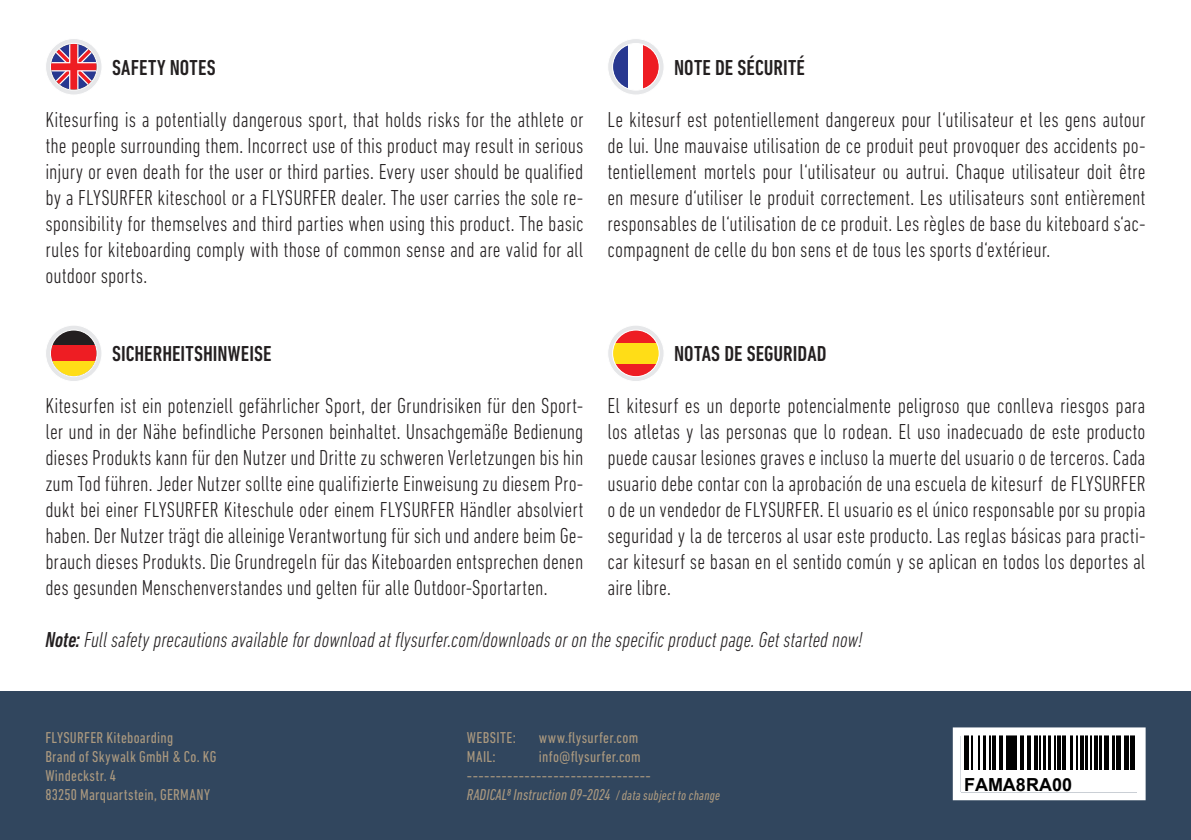
<style>
.page{position:relative;width:1191px;height:840px;background:#fff}
.page>*{position:absolute;margin:0;border:0;box-sizing:border-box;transform-origin:0 0}
.Text{font:300 condensed 22px/26px "DIN Next LT Pro";color:#231f20;text-align:justify}
.Text-2{font:italic 300 condensed 22px "DIN Next LT Pro";color:#231f20}
.Headline{font:500 condensed 22px "DIN Next LT Pro";letter-spacing:.005em;color:#231f20}
.t1{font:700 18px "Arial";color:#000}
.Kontakt{font:condensed 16px/19.2px "DIN Next LT Pro";letter-spacing:.02em;color:#ab997f}
.Kontakt-2{font:italic condensed 16px "DIN Next LT Pro";letter-spacing:.005em;color:#ab997f}
.s1{font-weight:500}
.s2{font-size:14px}
</style>
<div class="page">
<div style="left:0;top:690px;width:1191px;height:149px;background:#31465e"></div>
<svg style="left:46px;top:39px;width:56px;height:56px"></svg>
<svg style="left:608px;top:39px;width:56px;height:56px"></svg>
<svg style="left:608px;top:326px;width:56px;height:55px"></svg>
<svg style="left:952px;top:727px;width:194px;height:74px"></svg>
<svg style="left:46px;top:326px;width:56px;height:55px"></svg>
<p class="Headline" style="left:112px;top:55px;width:105px">SAFETY NOTES</p>
<p class="Text" style="left:45px;top:106px;width:539px">Kitesurfing is a potentially dangerous sport, that holds risks for the athlete or the people surrounding them. Incorrect use of this product may result in serious injury or even death for the user or third parties. Every user should be qualified by a FLYSURFER kiteschool or a FLYSURFER dealer. The user carries the sole re&shy;sponsibility for themselves and third parties when using this product. The basic rules for kiteboarding comply with those of common sense and are valid for all outdoor sports.</p>
<p class="Headline" style="left:112px;top:341px;width:161px">SICHERHEITSHINWEISE</p>
<p class="Text" style="left:45px;top:392px;width:539px">Kitesurfen ist ein potenziell gefährlicher Sport, der Grundrisiken für den Sport&shy;ler und in der Nähe befindliche Personen beinhaltet. Unsachgemäße Bedienung dieses Produkts kann für den Nutzer und Dritte zu schweren Verletzungen bis hin zum Tod führen. Jeder Nutzer sollte eine qualifizierte Einweisung zu diesem Pro&shy;dukt bei einer FLYSURFER Kiteschule oder einem FLYSURFER Händler absolviert haben. Der Nutzer trägt die alleinige Verantwortung für sich und andere beim Ge&shy;brauch dieses Produkts. Die Grundregeln für das Kiteboarden entsprechen denen des gesunden Menschenverstandes und gelten für alle Outdoor-Sportarten.</p>
<p class="Headline" style="left:674px;top:55px;width:132px">NOTE DE SÉCURITÉ</p>
<p class="Text" style="left:607px;top:106px;width:539px">Le kitesurf est potentiellement dangereux pour l‘utilisateur et les gens autour de lui. Une mauvaise utilisation de ce produit peut provoquer des accidents po&shy;tentiellement mortels pour l‘utilisateur ou autrui. Chaque utilisateur doit être en mesure d‘utiliser le produit correctement. Les utilisateurs sont entièrement responsables de l‘utilisation de ce produit. Les règles de base du kiteboard s‘ac&shy;compagnent de celle du bon sens et de tous les sports d‘extérieur.</p>
<p class="Headline" style="left:674px;top:341px;width:154px">NOTAS DE SEGURIDAD</p>
<p class="Text" style="left:607px;top:392px;width:539px">El kitesurf es un deporte potencialmente peligroso que conlleva riesgos para los atletas y las personas que lo rodean. El uso inadecuado de este producto puede causar lesiones graves e incluso la muerte del usuario o de terceros. Cada usuario debe contar con la aprobación de una escuela de kitesurf de FLYSURFER o de un vendedor de FLYSURFER. El usuario es el único responsable por su propia seguridad y la de terceros al usar este producto. Las reglas básicas para practi&shy;car kitesurf se basan en el sentido común y se aplican en todos los deportes al aire libre.</p>
<p class="Text-2" style="left:45px;top:627px;width:818px"><span class="s1">Note:</span> Full safety precautions available for download at flysurfer.com/downloads or on the specific product page. Get started now!</p>
<p class="Kontakt" style="left:45px;top:727px;width:172px">FLYSURFER Kiteboarding<br>Brand of Skywalk GmbH &amp; Co. KG<br>Windeckstr. 4<br>83250 Marquartstein, GERMANY</p>
<p class="Kontakt" style="left:467px;top:727px;width:50px">WEBSITE:</p>
<p class="Kontakt" style="left:539px;top:727px;width:101px">www.flysurfer.com</p>
<p class="Kontakt" style="left:467px;top:746px;width:30px">MAIL:</p>
<p class="Kontakt" style="left:539px;top:746px;width:103px">info@flysurfer.com</p>
<p class="Kontakt" style="left:467px;top:765px;width:185px">--------------------------------</p>
<p class="Kontakt-2" style="left:467px;top:785px;width:255px">RADICAL8 Instruction 09-2024 <span class="s2">/ data subject to change</span></p>
<p class="t1" style="left:964px;top:772px;width:109px">FAMA8RA00</p>
</div>
